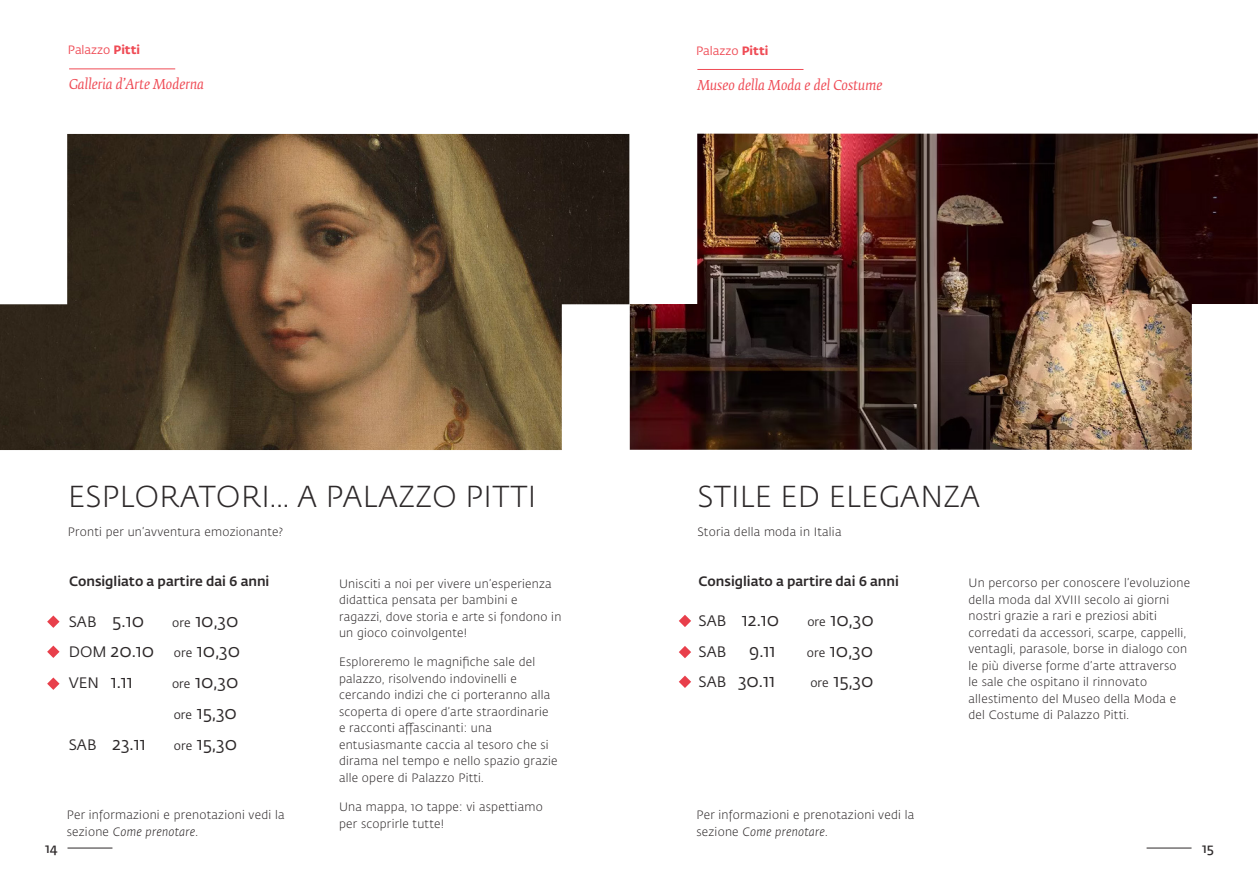
<style>
.page{position:relative;width:1259px;height:893px;background:#fff}
.page>*{position:absolute;margin:0;border:0;box-sizing:border-box;transform-origin:0 0}
.t1{font:300 30px "Fedra Sans Pro";letter-spacing:.01em;color:#2d292a}
.t2{font:18px "Fedra Sans Pro";color:#2d292a}
.t3{font:15px "Fedra Sans Pro";color:#2d292a}
.t4{font:500 13.5px "Fedra Sans Pro";color:#2d292a}
.t5{font:italic 13.5px "Fedra Serif B Pro";color:#ef4b55}
.t6{font:600 13.5px "Fedra Sans Pro";color:#2d292a}
.t7{font:300 12px/16.5px "Fedra Sans Pro";letter-spacing:.02em;color:#2d292a}
.t8{font:12px "Fedra Sans Pro";color:#ef4b55}
.s1{font-weight:700}
.s2{font-size:15px}
.s3{font-size:12px}
.s4{font-style:italic}
</style>
<div class="page">
<hr style="left:67px;top:848px;width:45px;height:1px;background:#2d292a">
<hr style="left:1146px;top:848px;width:45px;height:1px;background:#2d292a">
<svg style="left:47px;top:615px;width:13px;height:13px"></svg>
<img style="left:0;top:134px;width:1258px;height:316px">
<hr style="left:69px;top:69px;width:106px;height:1px;background:#ef4b55">
<svg style="left:47px;top:646px;width:13px;height:12px"></svg>
<svg style="left:47px;top:677px;width:13px;height:13px"></svg>
<hr style="left:697px;top:69px;width:106px;height:1px;background:#ef4b55">
<svg style="left:679px;top:615px;width:12px;height:12px"></svg>
<svg style="left:679px;top:646px;width:12px;height:12px"></svg>
<svg style="left:679px;top:676px;width:12px;height:12px"></svg>
<p class="t8" style="left:68px;top:42px;width:74px">Palazzo <span class="s1">Pitti</span></p>
<p class="t5" style="left:69px;top:77px;width:136px">Galleria d’Arte Moderna</p>
<p class="t8" style="left:696px;top:42px;width:74px">Palazzo <span class="s1">Pitti</span></p>
<p class="t5" style="left:697px;top:77px;width:187px">Museo della Moda e del Costume</p>
<p class="t1" style="left:68px;top:476px;width:470px">ESPLORATORI... A PALAZZO PITTI</p>
<p class="t7" style="left:68px;top:524px;width:217px">Pronti per un’avventura emozionante?</p>
<p class="t7" style="left:339px;top:575px;width:224px">Unisciti a noi per vivere un’esperienza didattica pensata per bambini e ragazzi, dove storia e arte si fondono in un gioco coinvolgente!</p>
<p class="t7" style="left:339px;top:654px;width:220px">Esploreremo le magnifiche sale del palazzo, risolvendo indovinelli e cercando indizi che ci porteranno alla scoperta di opere d’arte straordinarie e racconti affascinanti: una entusiasmante caccia al tesoro che si dirama nel tempo e nello spazio grazie alle opere di Palazzo Pitti.</p>
<p class="t7" style="left:339px;top:798px;width:205px">Una mappa, 10 tappe: vi aspettiamo per scoprirle tutte!</p>
<p class="t4" style="left:69px;top:571px;width:202px">Consigliato a partire dai 6 anni</p>
<p class="t2" style="left:69px;top:608px;width:77px"><span class="s2">SAB</span> 5.10</p>
<p class="t2" style="left:172px;top:608px;width:68px"><span class="s3">ore</span> 10,30</p>
<p class="t2" style="left:69px;top:638px;width:87px"><span class="s2">DOM</span> 20.10</p>
<p class="t2" style="left:174px;top:638px;width:68px"><span class="s3">ore</span> 10,30</p>
<p class="t2" style="left:69px;top:669px;width:66px"><span class="s2">VEN</span> 1.11</p>
<p class="t2" style="left:172px;top:669px;width:68px"><span class="s3">ore</span> 10,30</p>
<p class="t2" style="left:174px;top:700px;width:65px"><span class="s3">ore</span> 15,30</p>
<p class="t2" style="left:69px;top:731px;width:78px"><span class="s2">SAB</span> 23.11</p>
<p class="t2" style="left:174px;top:731px;width:65px"><span class="s3">ore</span> 15,30</p>
<p class="t7" style="left:67px;top:807px;width:219px">Per informazioni e prenotazioni vedi la sezione <span class="s4">Come prenotare</span>.</p>
<p class="t1" style="left:697px;top:476px;width:284px">STILE ED ELEGANZA</p>
<p class="t7" style="left:697px;top:523px;width:146px">Storia della moda in Italia</p>
<p class="t4" style="left:698px;top:571px;width:202px">Consigliato a partire dai 6 anni</p>
<p class="t2" style="left:698px;top:607px;width:82px"><span class="s2">SAB</span> 12.10</p>
<p class="t2" style="left:807px;top:607px;width:68px"><span class="s3">ore</span> 10,30</p>
<p class="t3" style="left:698px;top:641px;width:29px">SAB</p>
<p class="t2" style="left:749px;top:638px;width:28px">9.11</p>
<p class="t2" style="left:807px;top:638px;width:68px"><span class="s3">ore</span> 10,30</p>
<p class="t2" style="left:698px;top:668px;width:78px"><span class="s2">SAB</span> 30.11</p>
<p class="t2" style="left:810px;top:668px;width:65px"><span class="s3">ore</span> 15,30</p>
<p class="t7" style="left:696px;top:807px;width:219px">Per informazioni e prenotazioni vedi la sezione <span class="s4">Come prenotare</span>.</p>
<p class="t7" style="left:968px;top:574px;width:223px">Un percorso per conoscere l’evoluzione della moda dal XVIII secolo ai giorni nostri grazie a rari e preziosi abiti corredati da accessori, scarpe, cappelli, ventagli, parasole, borse in dialogo con le più diverse forme d’arte attraverso<br>le sale che ospitano il rinnovato allestimento del Museo della Moda e del Costume di Palazzo Pitti.</p>
<p class="t6" style="left:45px;top:838px;width:14px">14</p>
<p class="t6" style="left:1202px;top:838px;width:13px">15</p>
</div>
